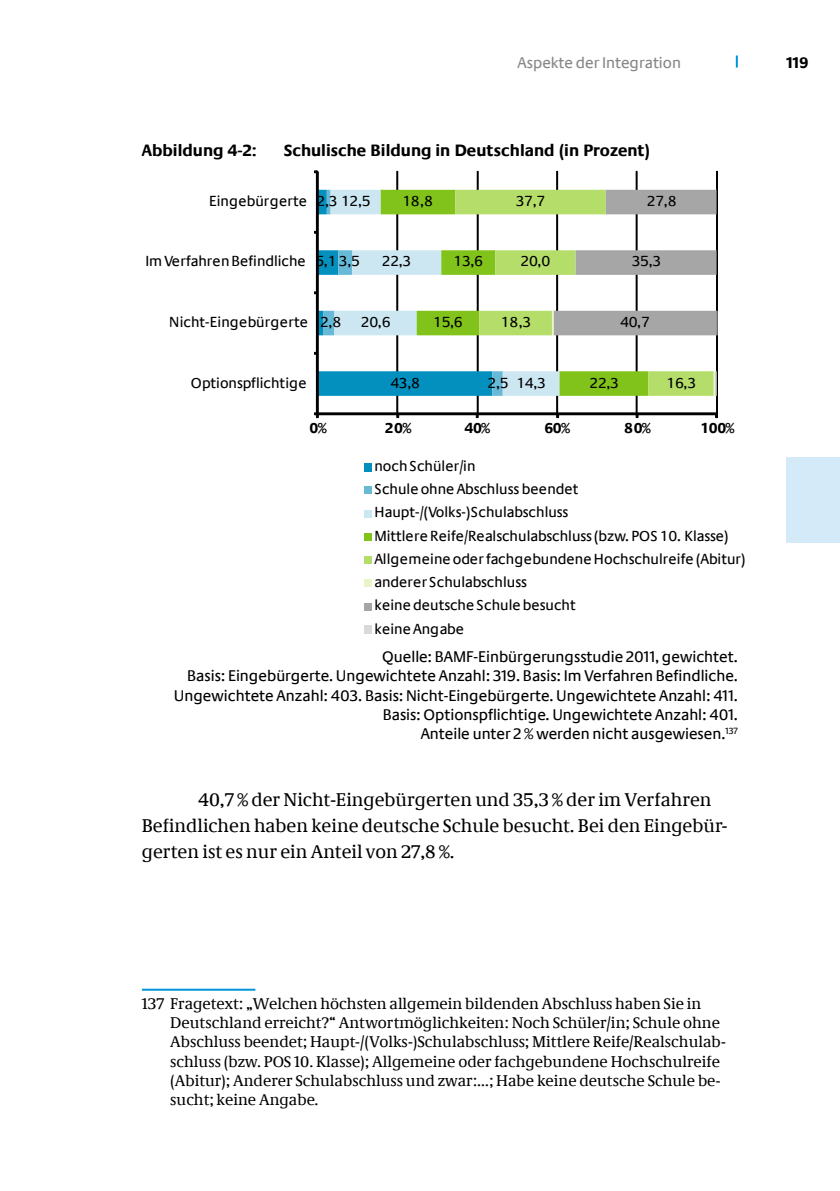
<style>
.page{position:relative;width:840px;height:1191px;background:#fff}
.page>*{position:absolute;margin:0;border:0;box-sizing:border-box;transform-origin:0 0}
.t1{font:19px/26px "Neue Demos";color:#000}
.t2{font:700 17px "Neue Praxis";color:#000}
.t3{font:16px/19.2px "Neue Demos";color:#000}
.t4{font:16px/19.2px "Neue Praxis";color:#000;text-align:right}
.t5{font:16px "Neue Praxis";color:#87888a}
.t6{font:700 16px "Neue Praxis";color:#000}
.t7{font:15.2px/23.2px "Neue Praxis Tab";color:#000}
.t8{font:700 15.2px "Neue Praxis Tab";letter-spacing:-.025em;color:#000}
</style>
<div class="page">
<svg style="left:735px;top:55px;width:2px;height:13px"></svg>
<div style="left:785px;top:457px;width:54px;height:86px;background:#d4eaf8"></div>
<div style="left:396px;top:171px;width:2px;height:244px;background:#000;border:1px solid #000"></div>
<div style="left:476px;top:171px;width:2px;height:244px;background:#000;border:1px solid #000"></div>
<div style="left:556px;top:171px;width:1px;height:244px;background:#000;border:1px solid #000"></div>
<div style="left:635px;top:171px;width:2px;height:244px;background:#000;border:1px solid #000"></div>
<div style="left:715px;top:171px;width:2px;height:244px;background:#000;border:1px solid #000"></div>
<svg style="left:502px;top:190px;width:51px;height:206px"></svg>
<hr style="left:551px;top:311px;width:2px;height:24px;background:#e7f5c9">
<svg style="left:553px;top:190px;width:164px;height:206px"></svg>
<div style="left:317px;top:412px;width:399px;height:3px;border:1px solid #000"></div>
<svg style="left:396px;top:413px;width:3px;height:5px"></svg>
<svg style="left:475px;top:413px;width:3px;height:5px"></svg>
<svg style="left:635px;top:413px;width:3px;height:5px"></svg>
<svg style="left:714px;top:413px;width:3px;height:5px"></svg>
<div style="left:316px;top:171px;width:2px;height:243px;border:1px solid #000"></div>
<svg style="left:314px;top:412px;width:4px;height:6px"></svg>
<svg style="left:314px;top:190px;width:188px;height:206px"></svg>
<div style="left:364px;top:463px;width:8px;height:8px;background:#0390bf"></div>
<div style="left:364px;top:486px;width:8px;height:8px;background:#67bad7"></div>
<div style="left:364px;top:510px;width:8px;height:8px;background:#cde7f2"></div>
<div style="left:364px;top:533px;width:8px;height:7px;background:#81c31b"></div>
<div style="left:364px;top:556px;width:8px;height:8px;background:#b4de69"></div>
<div style="left:364px;top:579px;width:8px;height:8px;background:#e7f5c9"></div>
<div style="left:364px;top:603px;width:8px;height:7px;background:#a6a6a6"></div>
<div style="left:364px;top:625px;width:8px;height:9px;background:#d9d9d9"></div>
<hr style="left:142px;top:988px;width:113px;height:2px;background:#0095d8">
<p class="t5" style="left:517px;top:53px;width:165px">Aspekte der Integration</p>
<p class="t6" style="left:786px;top:52px;width:24px">119</p>
<p class="t2" style="left:142px;top:140px;width:116px">Abbildung 4-2:</p>
<p class="t2" style="left:283px;top:140px;width:367px">Schulische Bildung in Deutschland (in Prozent)</p>
<p class="t7" style="left:209px;top:189px;width:99px">Eingebürgerte</p>
<p class="t7" style="left:316px;top:189px;width:56px">2,3 12,5</p>
<p class="t7" style="left:402px;top:189px;width:32px">18,8</p>
<p class="t7" style="left:515px;top:189px;width:31px">37,7</p>
<p class="t7" style="left:646px;top:189px;width:31px">27,8</p>
<p class="t7" style="left:145px;top:250px;width:162px">Im Verfahren Befindliche</p>
<p class="t7" style="left:315px;top:250px;width:46px">5,13,5</p>
<p class="t7" style="left:381px;top:250px;width:31px">22,3</p>
<p class="t7" style="left:453px;top:250px;width:31px">13,6</p>
<p class="t7" style="left:520px;top:250px;width:31px">20,0</p>
<p class="t7" style="left:631px;top:250px;width:31px">35,3</p>
<p class="t7" style="left:169px;top:310px;width:140px">Nicht-Eingebürgerte</p>
<p class="t7" style="left:320px;top:310px;width:23px">2,8</p>
<p class="t7" style="left:360px;top:310px;width:31px">20,6</p>
<p class="t7" style="left:433px;top:310px;width:31px">15,6</p>
<p class="t7" style="left:500px;top:310px;width:32px">18,3</p>
<p class="t7" style="left:620px;top:310px;width:31px">40,7</p>
<p class="t7" style="left:191px;top:371px;width:117px">Optionspflichtige</p>
<p class="t7" style="left:390px;top:371px;width:31px">43,8</p>
<p class="t7" style="left:487px;top:371px;width:23px">2,5</p>
<p class="t7" style="left:516px;top:371px;width:31px">14,3</p>
<p class="t7" style="left:589px;top:371px;width:31px">22,3</p>
<p class="t7" style="left:666px;top:371px;width:31px">16,3</p>
<p class="t8" style="left:309px;top:418px;width:18px">0%</p>
<p class="t8" style="left:384px;top:418px;width:28px">20%</p>
<p class="t8" style="left:464px;top:418px;width:27px">40%</p>
<p class="t8" style="left:544px;top:418px;width:27px">60%</p>
<p class="t8" style="left:624px;top:418px;width:28px">80%</p>
<p class="t8" style="left:700px;top:418px;width:35px">100%</p>
<p class="t7" style="left:374px;top:454px;width:372px">noch Schüler/in<br>Schule ohne Abschluss beendet Haupt-/(Volks-)Schulabschluss<br>Mittlere Reife/Realschulabschluss (bzw. POS 10. Klasse)<br>Allgemeine oder fachgebundene Hochschulreife (Abitur) anderer Schulabschluss<br>keine deutsche Schule besucht<br>keine Angabe</p>
<p class="t4" style="left:174px;top:647px;width:565px">Quelle: BAMF-Einbürgerungsstudie 2011, gewichtet.<br>Basis: Eingebürgerte. Ungewichtete Anzahl: 319. Basis: Im Verfahren Befindliche.<br>Ungewichtete Anzahl: 403. Basis: Nicht-Eingebürgerte. Ungewichtete Anzahl: 411.<br>Basis: Optionspflichtige. Ungewichtete Anzahl: 401.<br>Anteile unter 2 % werden nicht ausgewiesen.<sup>137</sup></p>
<p class="t1" style="left:142px;top:786px;width:586px;text-indent:57px">40,7 % der Nicht-Eingebürgerten und 35,3 % der im Verfahren<br>Befindlichen haben keine deutsche Schule besucht. Bei den Eingebür&shy;gerten ist es nur ein Anteil von 27,8 %.</p>
<p class="t3" style="left:170px;top:993px;width:557px;text-indent:-28px">137 Fragetext: „Welchen höchsten allgemein bildenden Abschluss haben Sie in Deutschland erreicht?“ Antwortmöglichkeiten: Noch Schüler/in; Schule ohne Abschluss beendet; Haupt-/(Volks-)Schulabschluss; Mittlere Reife/Realschulab&shy;schluss (bzw. POS 10. Klasse); Allgemeine oder fachgebundene Hochschulreife (Abitur); Anderer Schulabschluss und zwar:…; Habe keine deutsche Schule be&shy;sucht; keine Angabe.</p>
</div>
